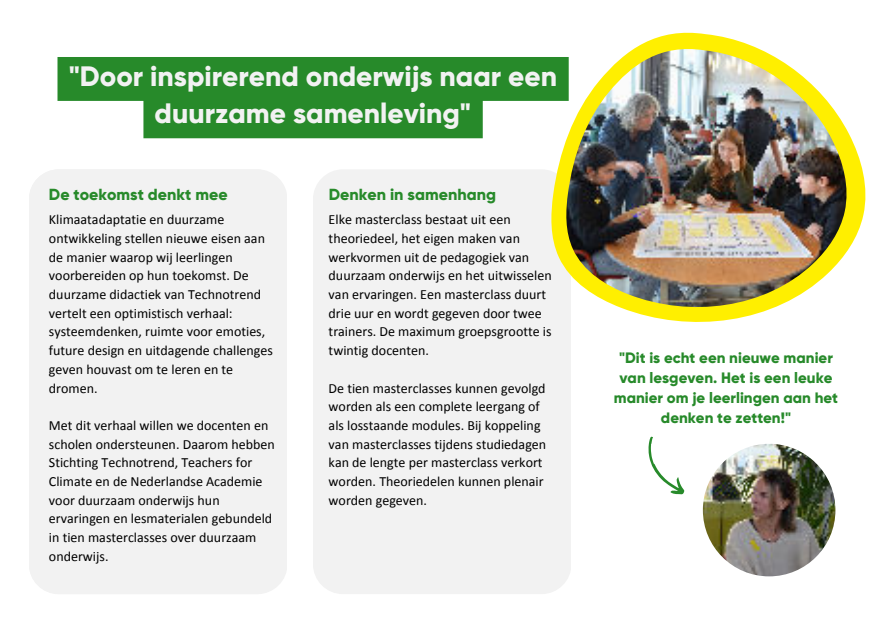
<style>
.page{position:relative;width:891px;height:630px;background:#fff}
.page>*{position:absolute;margin:0;border:0;box-sizing:border-box;transform-origin:0 0}
.t1{font:800 28px/37.2px "Gilroy";color:#f2f2f2;text-align:center}
.t2{font:800 16px "Gilroy";color:#278a2a}
.t3{font:800 15.2px/20px "Gilroy";color:#278a2a;text-align:center}
.t4{font:14px/18.8px "Calibri";color:#000}
</style>
<div class="page">
<div style="left:29px;top:169px;width:257px;height:425px;background:#f2f2f2;border-radius:30px"></div>
<div style="left:313px;top:169px;width:257px;height:425px;background:#f2f2f2;border-radius:30px"></div>
<svg style="left:551px;top:32px;width:315px;height:302px"></svg>
<img style="left:565px;top:49px;width:285px;height:258px">
<svg style="left:58px;top:57px;width:511px;height:81px;fill:#278a2a"></svg>
<img style="left:703px;top:444px;width:132px;height:132px;border-radius:50%">
<svg style="left:648px;top:437px;width:36px;height:57px"></svg>
<h1 class="t1" style="left:69px;top:57px;width:490px">"Door inspirerend onderwijs naar een duurzame samenleving"</h1>
<p class="t2" style="left:49px;top:184px;width:180px">De toekomst denkt mee</p>
<p class="t2" style="left:329px;top:184px;width:169px">Denken in samenhang</p>
<p class="t4" style="left:329px;top:210px;width:225px">Elke masterclass bestaat uit een theoriedeel, het eigen maken van werkvormen uit de pedagogiek van duurzaam onderwijs en het uitwisselen van ervaringen. Een masterclass duurt drie uur en wordt gegeven door twee trainers. De maximum groepsgrootte is twintig docenten.</p>
<p class="t4" style="left:329px;top:378px;width:219px">De tien masterclasses kunnen gevolgd worden als een complete leergang of als losstaande modules. Bij koppeling van masterclasses tijdens studiedagen kan de lengte per masterclass verkort worden. Theoriedelen kunnen plenair worden gegeven.</p>
<p class="t4" style="left:49px;top:210px;width:225px">Klimaatadaptatie en duurzame ontwikkeling stellen nieuwe eisen aan de manier waarop wij leerlingen voorbereiden op hun toekomst. De duurzame didactiek van Technotrend vertelt een optimistisch verhaal: systeemdenken, ruimte voor emoties, future design en uitdagende challenges geven houvast om te leren en te dromen.</p>
<p class="t4" style="left:49px;top:415px;width:227px">Met dit verhaal willen we docenten en scholen ondersteunen. Daarom hebben Stichting Technotrend, Teachers for Climate en de Nederlandse Academie voor duurzaam onderwijs hun ervaringen en lesmaterialen gebundeld in tien masterclasses over duurzaam onderwijs.</p>
<p class="t3" style="left:614px;top:347px;width:226px">"Dit is echt een nieuwe manier van lesgeven. Het is een leuke manier om je leerlingen aan het denken te zetten!"</p>
</div>
